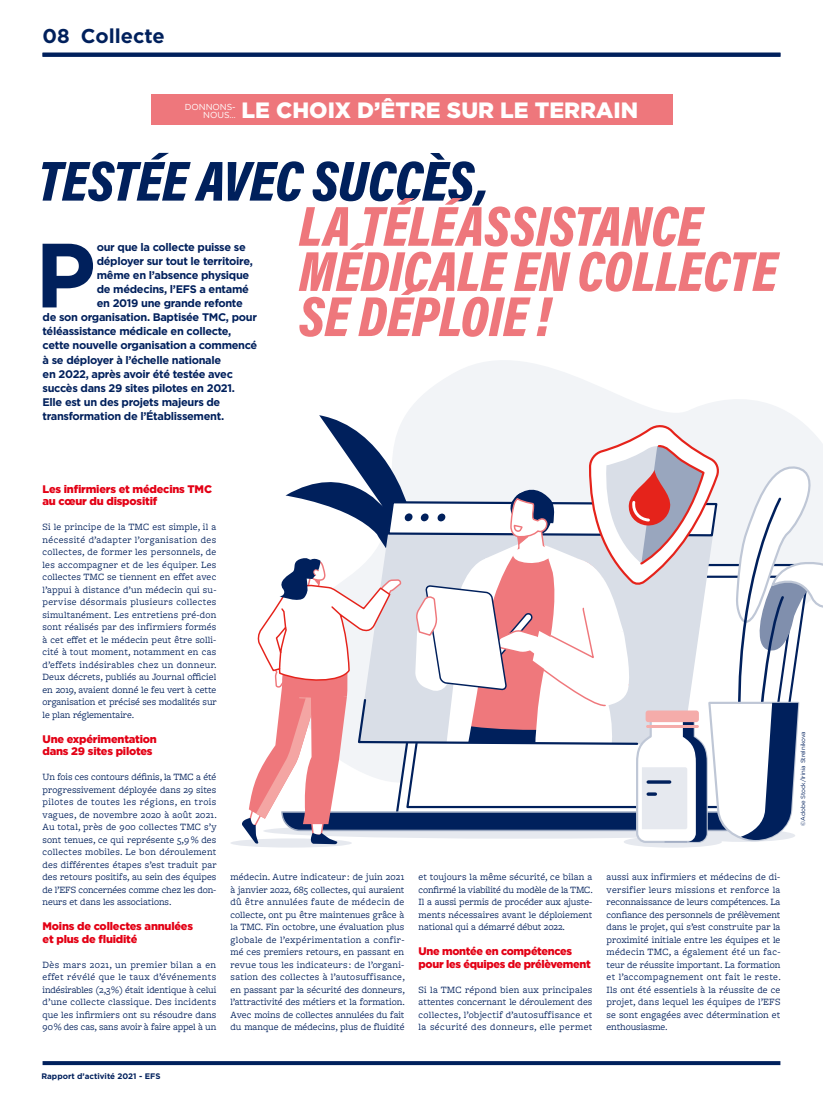
<style>
.page{position:relative;width:823px;height:1106px;background:#fff}
.page>*{position:absolute;margin:0;border:0;box-sizing:border-box;transform-origin:0 0}
.t1{font:700 91px "Gotham";color:#00205c}
.t2{font:57.1px/45.1px "Acumin Variable Concept";color:#ee777c}
.t3{font:57.1px "Acumin Variable Concept";color:#00205c}
.t4{font:900 22.2px "Gotham";color:#fff}
.t5{font:700 20px "Gotham";color:#00205c}
.t6{font:700 11px "Gotham";letter-spacing:-.03em;color:#00205c}
.t7{font:900 11px/12.5px "Gotham";letter-spacing:-.02em;color:#e30015}
.t8{font:10px/12.5px "Freight Macro W03";letter-spacing:-.005em;color:#00205c;text-align:justify}
.t9{font:8.7px/8px "Gotham";letter-spacing:-.005em;color:#fff;text-align:right}
.t10{font:700 8px "Gotham";color:#00205c}
.t11{font:6px "Gotham";letter-spacing:-.01em;color:#00205c}
</style>
<div class="page">
<svg style="left:275px;top:360px;width:517px;height:488px"></svg>
<div style="left:623px;top:836px;width:98px;height:11px;background:#e6e9ef;border-radius:50%"></div>
<div style="left:230px;top:838px;width:121px;height:9px;background:#e6e9ef;border-radius:50%"></div>
<svg style="left:240px;top:415px;width:582px;height:429px"></svg>
<div style="left:150px;top:94px;width:522px;height:31px;background:#ee777c"></div>
<svg style="left:43px;top:1061px;width:737px;height:4px;background:#062560"></svg>
<svg style="left:43px;top:53px;width:737px;height:4px;background:#05245f"></svg>
<h3 class="t5" style="left:43px;top:22px;width:124px">08 Collecte</h3>
<p class="t9" style="left:185px;top:103px;width:53px">DONNONS-<br>NOUS…</p>
<h3 class="t4" style="left:241px;top:95px;width:398px">LE CHOIX D’ÊTRE SUR LE TERRAIN</h3>
<h2 class="t3" style="left:38px;top:141px;width:452px">TESTÉE AVEC SUCCÈS,</h2>
<h2 class="t2" style="left:299px;top:201px;width:479px">LA TÉLÉASSISTANCE<br>MÉDICALE EN COLLECTE<br>SE DÉPLOIE !</h2>
<h1 class="t1" style="left:35px;top:215px;width:62px">P</h1>
<p class="t6" style="left:97px;top:240px;width:150px">our que la collecte puisse se</p>
<p class="t6" style="left:97px;top:254px;width:157px">déployer sur tout le territoire,</p>
<p class="t6" style="left:97px;top:268px;width:154px">même en l’absence physique</p>
<p class="t6" style="left:97px;top:282px;width:154px">de médecins, l’EFS a entamé</p>
<p class="t6" style="left:97px;top:296px;width:147px">en 2019 une grande refonte</p>
<p class="t6" style="left:43px;top:310px;width:216px">de son organisation. Baptisée TMC, pour</p>
<p class="t6" style="left:43px;top:324px;width:190px">téléassistance médicale en collecte,</p>
<p class="t6" style="left:43px;top:338px;width:216px">cette nouvelle organisation a commencé</p>
<p class="t6" style="left:43px;top:352px;width:180px">à se déployer à l’échelle nationale</p>
<p class="t6" style="left:43px;top:366px;width:192px">en 2022, après avoir été testée avec</p>
<p class="t6" style="left:43px;top:380px;width:194px">succès dans 29 sites pilotes en 2021.</p>
<p class="t6" style="left:43px;top:394px;width:179px">Elle est un des projets majeurs de</p>
<p class="t6" style="left:43px;top:408px;width:183px">transformation de l’Établissement.</p>
<p class="t7" style="left:43px;top:482px;width:171px">Les infirmiers et médecins TMC au cœur du dispositif</p>
<p class="t8" style="left:43px;top:520px;width:176px">Si le principe de la TMC est simple, il a nécessité d’adapter l’organisation des collectes, de former les personnels, de les accompagner et de les équiper. Les collectes TMC se tiennent en effet avec l’appui à distance d’un médecin qui su&shy;pervise désormais plusieurs collectes simultanément. Les entretiens pré-don sont réalisés par des infirmiers formés à cet effet et le médecin peut être solli&shy;cité à tout moment, notamment en cas d’effets indésirables chez un donneur.<br>Deux décrets, publiés au Journal officiel en 2019, avaient donné le feu vert à cette organisation et précisé ses modalités sur le plan réglementaire.</p>
<p class="t7" style="left:43px;top:732px;width:116px">Une expérimentation dans 29 sites pilotes</p>
<p class="t8" style="left:43px;top:770px;width:176px">Un fois ces contours définis, la TMC a été progressivement déployée dans 29 sites pilotes de toutes les régions, en trois vagues, de novembre 2020 à août 2021.<br>Au total, près de 900 collectes TMC s’y sont tenues, ce qui représente 5,9 % des collectes mobiles. Le bon déroulement des différentes étapes s’est traduit par des retours positifs, au sein des équipes de l’EFS concernées comme chez les don&shy;neurs et dans les associations.</p>
<p class="t7" style="left:43px;top:920px;width:152px">Moins de collectes annulées et plus de fluidité</p>
<p class="t8" style="left:43px;top:958px;width:175px">Dès mars 2021, un premier bilan a en effet révélé que le taux d’événements indésirables (2,3 %) était identique à celui d’une collecte classique. Des incidents que les infirmiers ont su résoudre dans 90 % des cas, sans avoir à faire appel à un</p>
<p class="t8" style="left:230px;top:870px;width:176px">médecin. Autre indicateur : de juin 2021 à janvier 2022, 685 collectes, qui auraient dû être annulées faute de médecin de collecte, ont pu être maintenues grâce à la TMC. Fin octobre, une évaluation plus globale de l’expérimentation a confir&shy;mé ces premiers retours, en passant en revue tous les indicateurs : de l’organi&shy;sation des collectes à l’autosuffisance, en passant par la sécurité des donneurs, l’attractivité des métiers et la formation.<br>Avec moins de collectes annulées du fait du manque de médecins, plus de fluidité</p>
<p class="t8" style="left:418px;top:870px;width:176px">et toujours la même sécurité, ce bilan a confirmé la viabilité du modèle de la TMC.<br>Il a aussi permis de procéder aux ajuste&shy;ments nécessaires avant le déploiement national qui a démarré début 2022.</p>
<p class="t7" style="left:418px;top:945px;width:174px">Une montée en compétences pour les équipes de prélèvement</p>
<p class="t8" style="left:418px;top:983px;width:175px">Si la TMC répond bien aux principales attentes concernant le déroulement des collectes, l’objectif d’autosuffisance et la sécurité des donneurs, elle permet</p>
<p class="t8" style="left:606px;top:870px;width:176px">aussi aux infirmiers et médecins de di&shy;versifier leurs missions et renforce la reconnaissance de leurs compétences. La confiance des personnels de prélèvement dans le projet, qui s’est construite par la proximité initiale entre les équipes et le médecin TMC, a également été un fac&shy;teur de réussite important. La formation et l’accompagnement ont fait le reste.<br>Ils ont été essentiels à la réussite de ce projet, dans lequel les équipes de l’EFS se sont engagées avec détermination et enthousiasme.</p>
<p class="t10" style="left:41px;top:1070px;width:120px">Rapport d’activité 2021 - EFS</p>
<p class="t11" style="left:798px;top:826px;width:96px;rotate:-90deg">© Adobe Stock/Irinia Strelnikova</p>
</div>
